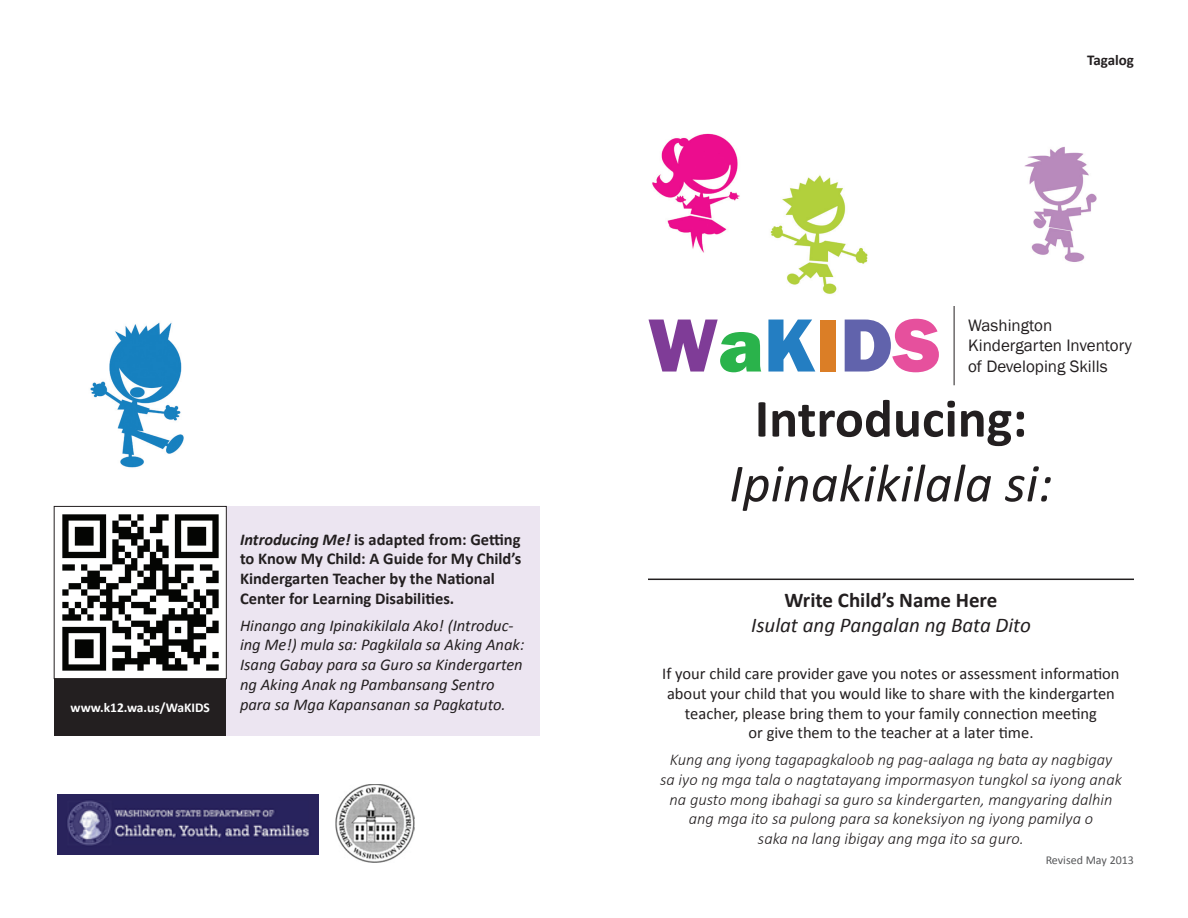
<style>
.page{position:relative;width:1188px;height:918px;background:#fff}
.page>*{position:absolute;margin:0;border:0;box-sizing:border-box;transform-origin:0 0}
.t1{font:800 78px "Franklin Gothic";color:#7f3c97}
.t2{font:italic 54px "Calibri";color:#231f20}
.t3{font:700 54px "Calibri";color:#231f20}
.t4{font:italic 21px "Calibri";color:#231f20}
.t5{font:700 21px "Calibri";color:#231f20}
.t6{font:16.95px "Franklin Gothic";color:#231f20}
.t7{font:italic 300 16.5px/19.8px "Calibri";color:#231f20;text-align:center}
.t8{font:16.5px/19.8px "Calibri";color:#231f20;text-align:center}
.t9{font:italic 16.5px/19.8px "Calibri";color:#231f20}
.t10{font:700 16.5px/19.8px "Calibri";color:#231f20}
.t11{font:700 15px "Calibri";color:#231f20}
.t12{font:700 13.5px "Calibri";color:#fff}
.t13{font:12px "Calibri";color:#57585a}
.s1{font-style:italic}
.s2{color:#2ab34b}
.s3{color:#247ec2}
.s4{color:#db7e26}
.s5{color:#6163ac}
.s6{color:#e6509d}
</style>
<div class="page">
<div style="left:54px;top:679px;width:172px;height:57px;background:#231f20"></div>
<div style="left:226px;top:506px;width:314px;height:230px;background:#ece5f1"></div>
<hr style="left:954px;top:307px;width:1px;height:78px;background:#231f20">
<hr style="left:648px;top:579px;width:486px;height:1px;background:#231f20">
<img style="left:90px;top:322px;width:94px;height:146px">
<img style="left:62px;top:514px;width:157px;height:157px">
<div style="left:54px;top:506px;width:173px;height:173px;border:1px solid #231f20"></div>
<img style="left:336px;top:784px;width:78px;height:79px">
<img style="left:57px;top:795px;width:261px;height:60px">
<img style="left:1024px;top:146px;width:73px;height:116px">
<img style="left:770px;top:175px;width:98px;height:119px">
<img style="left:652px;top:133px;width:88px;height:120px">
<p class="t12" style="left:71px;top:699px;width:141px">www.k12.wa.us/WaKIDS</p>
<p class="t10" style="left:240px;top:529px;width:282px"><span class="s1">Introducing Me!</span> is adapted from: Getting</p>
<p class="t10" style="left:240px;top:549px;width:283px">to Know My Child: A Guide for My Child’s</p>
<p class="t10" style="left:240px;top:569px;width:256px">Kindergarten Teacher by the National<br>Center for Learning Disabilities.</p>
<p class="t9" style="left:240px;top:615px;width:286px">Hinango ang Ipinakikilala Ako! (Introduc&shy;ing Me!) mula sa: Pagkilala sa Aking Anak:<br>Isang Gabay para sa Guro sa Kindergarten ng Aking Anak ng Pambansang Sentro para sa Mga Kapansanan sa Pagkatuto.</p>
<p class="t11" style="left:1087px;top:51px;width:48px">Tagalog</p>
<p class="t1" style="left:648px;top:295px;width:294px">W<span class="s2">a</span><span class="s3">K</span><span class="s4">I</span><span class="s5">D</span><span class="s6">S</span></p>
<p class="t6" style="left:968px;top:315px;width:86px">Washington</p>
<p class="t6" style="left:968px;top:335px;width:165px">Kindergarten Inventory</p>
<p class="t6" style="left:968px;top:356px;width:141px">of Developing Skills</p>
<p class="t3" style="left:755px;top:384px;width:274px">Introducing:</p>
<p class="t2" style="left:729px;top:447px;width:325px">Ipinakikilala si:</p>
<p class="t5" style="left:785px;top:587px;width:214px">Write Child’s Name Here</p>
<p class="t4" style="left:751px;top:611px;width:281px">Isulat ang Pangalan ng Bata Dito</p>
<p class="t8" style="left:662px;top:664px;width:459px">If your child care provider gave you notes or assessment information</p>
<p class="t8" style="left:667px;top:684px;width:449px">about your child that you would like to share with the kindergarten</p>
<p class="t8" style="left:685px;top:703px;width:414px">teacher, please bring them to your family connection meeting or give them to the teacher at a later time.</p>
<p class="t7" style="left:660px;top:749px;width:463px">Kung ang iyong tagapagkaloob ng pag-aalaga ng bata ay nagbigay<br>sa iyo ng mga tala o nagtatayang impormasyon tungkol sa iyong anak na gusto mong ibahagi sa guro sa kindergarten, mangyaring dalhin ang mga ito sa pulong para sa koneksiyon ng iyong pamilya o<br>saka na lang ibigay ang mga ito sa guro.</p>
<p class="t13" style="left:1046px;top:852px;width:90px">Revised May 2013</p>
</div>
